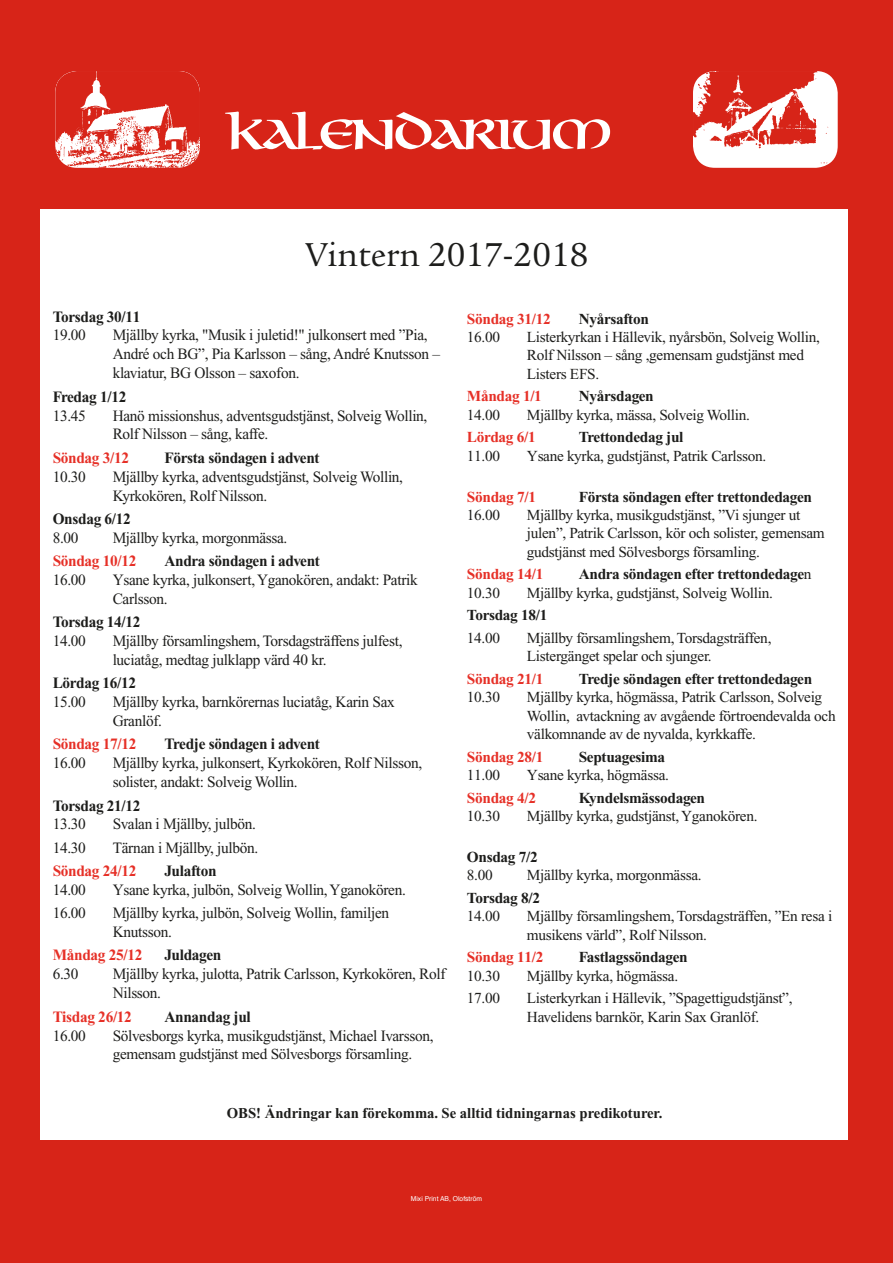
<style>
.page{position:relative;width:893px;height:1263px;background:#d72418}
.page>*{position:absolute;margin:0;border:0;box-sizing:border-box;transform-origin:0 0}
.t1{font:63px "Omnia";letter-spacing:-.1em;color:#fff}
.t2{font:36px "Legacy Serif";color:#1d1d1b}
.t3{font:15.75px/18.9px "Times New Roman";letter-spacing:-.02em;color:#1d1d1b}
.t4{font:700 15.75px "Times New Roman";letter-spacing:-.02em;color:#1d1d1b}
.t5{font:700 15.75px "Times New Roman";letter-spacing:-.02em;color:#e63027}
.t6{font:15.3px/18.3px "Times New Roman";letter-spacing:-.02em;color:#1d1d1b}
.t7{font:700 15.3px "Times New Roman";letter-spacing:-.02em;color:#1d1d1b}
.t8{font:700 15.3px "Times New Roman";letter-spacing:-.02em;color:#e63027}
.t9{font:700 15px "Times New Roman";color:#1d1d1b}
.t10{font:6.75px "Helvetica";color:#fff}
.s1{font-weight:400}
</style>
<div class="page">
<div style="left:40px;top:210px;width:807px;height:930px;background:#fff"></div>
<img style="left:55px;top:71px;width:145px;height:97px">
<img style="left:693px;top:71px;width:145px;height:97px">
<hr style="left:892px;top:0;width:1px;height:1263px;background:#1d1d1b">
<h1 class="t1" style="left:225px;top:108px;width:390px">Kalendarium</h1>
<h2 class="t2" style="left:305px;top:234px;width:284px">Vintern 2017-2018</h2>
<p class="t4" style="left:53px;top:308px;width:89px">Torsdag 30/11</p>
<p class="t3" style="left:53px;top:326px;width:35px">19.00</p>
<p class="t3" style="left:113px;top:326px;width:329px">Mjällby kyrka, "Musik i juletid!" julkonsert med ”Pia,<br>André och BG”, Pia Karlsson – sång, André Knutsson – klaviatur, BG Olsson – saxofon.</p>
<p class="t4" style="left:53px;top:388px;width:75px">Fredag 1/12</p>
<p class="t3" style="left:53px;top:406px;width:35px">13.45</p>
<p class="t3" style="left:113px;top:406px;width:316px">Hanö missionshus, adventsgudstjänst, Solveig Wollin,<br>Rolf Nilsson – sång, kaffe.</p>
<p class="t5" style="left:53px;top:449px;width:78px">Söndag 3/12</p>
<p class="t4" style="left:164px;top:449px;width:157px">Första söndagen i advent</p>
<p class="t3" style="left:53px;top:467px;width:35px">10.30</p>
<p class="t3" style="left:113px;top:467px;width:292px">Mjällby kyrka, adventsgudstjänst, Solveig Wollin,<br>Kyrkokören, Rolf Nilsson.</p>
<p class="t4" style="left:53px;top:510px;width:80px">Onsdag 6/12</p>
<p class="t3" style="left:53px;top:528px;width:27px">8.00</p>
<p class="t3" style="left:113px;top:528px;width:176px">Mjällby kyrka, morgonmässa.</p>
<p class="t5" style="left:53px;top:552px;width:85px">Söndag 10/12</p>
<p class="t4" style="left:164px;top:552px;width:157px">Andra söndagen i advent</p>
<p class="t3" style="left:53px;top:570px;width:35px">16.00</p>
<p class="t3" style="left:113px;top:570px;width:307px">Ysane kyrka, julkonsert, Yganokören, andakt: Patrik<br>Carlsson.</p>
<p class="t4" style="left:53px;top:613px;width:89px">Torsdag 14/12</p>
<p class="t3" style="left:53px;top:631px;width:35px">14.00</p>
<p class="t3" style="left:113px;top:631px;width:291px">Mjällby församlingshem, Torsdagsträffens julfest, luciatåg, medtag julklapp värd 40 kr.</p>
<p class="t4" style="left:53px;top:674px;width:85px">Lördag 16/12</p>
<p class="t3" style="left:53px;top:692px;width:35px">15.00</p>
<p class="t3" style="left:113px;top:692px;width:284px">Mjällby kyrka, barnkörernas luciatåg, Karin Sax<br>Granlöf.</p>
<p class="t5" style="left:53px;top:735px;width:85px">Söndag 17/12</p>
<p class="t4" style="left:164px;top:735px;width:157px">Tredje söndagen i advent</p>
<p class="t3" style="left:53px;top:754px;width:35px">16.00</p>
<p class="t3" style="left:113px;top:754px;width:311px">Mjällby kyrka, julkonsert, Kyrkokören, Rolf Nilsson, solister, andakt: Solveig Wollin.</p>
<p class="t4" style="left:53px;top:796px;width:89px">Torsdag 21/12</p>
<p class="t3" style="left:53px;top:815px;width:35px">13.30</p>
<p class="t3" style="left:113px;top:815px;width:145px">Svalan i Mjällby, julbön.</p>
<p class="t3" style="left:53px;top:838px;width:35px">14.30</p>
<p class="t3" style="left:113px;top:838px;width:147px">Tärnan i Mjällby, julbön.</p>
<p class="t5" style="left:53px;top:862px;width:85px">Söndag 24/12</p>
<p class="t4" style="left:164px;top:862px;width:54px">Julafton</p>
<p class="t3" style="left:53px;top:880px;width:35px">14.00</p>
<p class="t3" style="left:113px;top:880px;width:295px">Ysane kyrka, julbön, Solveig Wollin, Yganokören.</p>
<p class="t3" style="left:53px;top:903px;width:35px">16.00</p>
<p class="t3" style="left:113px;top:903px;width:278px">Mjällby kyrka, julbön, Solveig Wollin, familjen<br>Knutsson.</p>
<p class="t5" style="left:53px;top:946px;width:91px">Måndag 25/12</p>
<p class="t4" style="left:164px;top:946px;width:58px">Juldagen</p>
<p class="t3" style="left:53px;top:965px;width:27px">6.30</p>
<p class="t3" style="left:113px;top:965px;width:334px">Mjällby kyrka, julotta, Patrik Carlsson, Kyrkokören, Rolf<br>Nilsson.</p>
<p class="t5" style="left:53px;top:1007px;width:81px">Tisdag 26/12</p>
<p class="t4" style="left:164px;top:1007px;width:88px">Annandag jul</p>
<p class="t3" style="left:53px;top:1026px;width:35px">16.00</p>
<p class="t3" style="left:113px;top:1026px;width:322px">Sölvesborgs kyrka, musikgudstjänst, Michael Ivarsson,</p>
<p class="t6" style="left:113px;top:1044px;width:301px">gemensam gudstjänst med Sölvesborgs församling.</p>
<p class="t8" style="left:467px;top:310px;width:85px">Söndag 31/12</p>
<p class="t7" style="left:579px;top:310px;width:72px">Nyårsafton</p>
<p class="t6" style="left:467px;top:328px;width:35px">16.00</p>
<p class="t6" style="left:527px;top:328px;width:294px">Listerkyrkan i Hällevik, nyårsbön, Solveig Wollin,<br>Rolf Nilsson – sång ,gemensam gudstjänst med<br>Listers EFS.</p>
<p class="t8" style="left:467px;top:388px;width:77px">Måndag 1/1</p>
<p class="t7" style="left:579px;top:388px;width:76px">Nyårsdagen</p>
<p class="t6" style="left:467px;top:405px;width:35px">14.00</p>
<p class="t6" style="left:527px;top:405px;width:224px">Mjällby kyrka, mässa, Solveig Wollin.</p>
<p class="t8" style="left:467px;top:429px;width:70px">Lördag 6/1</p>
<p class="t7" style="left:579px;top:429px;width:106px">Trettondedag jul</p>
<p class="t6" style="left:467px;top:446px;width:35px">11.00</p>
<p class="t6" style="left:527px;top:446px;width:241px">Ysane kyrka, gudstjänst, Patrik Carlsson.</p>
<p class="t8" style="left:467px;top:488px;width:71px">Söndag 7/1</p>
<p class="t7" style="left:579px;top:488px;width:235px">Första söndagen efter trettondedagen</p>
<p class="t6" style="left:467px;top:506px;width:35px">16.00</p>
<p class="t6" style="left:527px;top:506px;width:299px">Mjällby kyrka, musikgudstjänst, ”Vi sjunger ut julen”, Patrik Carlsson, kör och solister, gemensam gudstjänst med Sölvesborgs församling.</p>
<p class="t8" style="left:467px;top:566px;width:78px">Söndag 14/1</p>
<p class="t7" style="left:579px;top:566px;width:234px">Andra söndagen efter trettondedage<span class="s1">n</span></p>
<p class="t6" style="left:467px;top:583px;width:35px">10.30</p>
<p class="t6" style="left:527px;top:583px;width:248px">Mjällby kyrka, gudstjänst, Solveig Wollin.</p>
<p class="t7" style="left:467px;top:607px;width:82px">Torsdag 18/1</p>
<p class="t6" style="left:467px;top:629px;width:35px">14.00</p>
<p class="t6" style="left:527px;top:629px;width:246px">Mjällby församlingshem, Torsdagsträffen,<br>Listergänget spelar och sjunger.</p>
<p class="t8" style="left:467px;top:670px;width:78px">Söndag 21/1</p>
<p class="t7" style="left:579px;top:670px;width:235px">Tredje söndagen efter trettondedagen</p>
<p class="t6" style="left:467px;top:688px;width:35px">10.30</p>
<p class="t6" style="left:527px;top:688px;width:310px">Mjällby kyrka, högmässa, Patrik Carlsson, Solveig<br>Wollin, avtackning av avgående förtroendevalda och välkomnande av de nyvalda, kyrkkaffe.</p>
<p class="t8" style="left:467px;top:748px;width:78px">Söndag 28/1</p>
<p class="t7" style="left:579px;top:748px;width:88px">Septuagesima</p>
<p class="t6" style="left:467px;top:766px;width:35px">11.00</p>
<p class="t6" style="left:527px;top:766px;width:144px">Ysane kyrka, högmässa.</p>
<p class="t8" style="left:467px;top:789px;width:71px">Söndag 4/2</p>
<p class="t7" style="left:579px;top:789px;width:128px">Kyndelsmässodagen</p>
<p class="t6" style="left:467px;top:807px;width:35px">10.30</p>
<p class="t6" style="left:527px;top:807px;width:232px">Mjällby kyrka, gudstjänst, Yganokören.</p>
<p class="t7" style="left:467px;top:848px;width:72px">Onsdag 7/2</p>
<p class="t6" style="left:467px;top:866px;width:27px">8.00</p>
<p class="t6" style="left:527px;top:866px;width:176px">Mjällby kyrka, morgonmässa.</p>
<p class="t7" style="left:467px;top:889px;width:75px">Torsdag 8/2</p>
<p class="t6" style="left:467px;top:907px;width:35px">14.00</p>
<p class="t6" style="left:527px;top:907px;width:307px">Mjällby församlingshem, Torsdagsträffen, ”En resa i musikens värld”, Rolf Nilsson.</p>
<p class="t8" style="left:467px;top:949px;width:78px">Söndag 11/2</p>
<p class="t7" style="left:579px;top:949px;width:110px">Fastlagssöndagen</p>
<p class="t6" style="left:467px;top:966px;width:35px">10.30</p>
<p class="t6" style="left:527px;top:966px;width:153px">Mjällby kyrka, högmässa.</p>
<p class="t6" style="left:467px;top:989px;width:35px">17.00</p>
<p class="t6" style="left:527px;top:989px;width:267px">Listerkyrkan i Hällevik, ”Spagettigudstjänst”,<br>Havelidens barnkör, Karin Sax Granlöf.</p>
<p class="t9" style="left:227px;top:1104px;width:437px">OBS! Ändringar kan förekomma. Se alltid tidningarnas predikoturer.</p>
<p class="t10" style="left:411px;top:1193px;width:73px">Mixi Print AB, Olofström</p>
</div>
